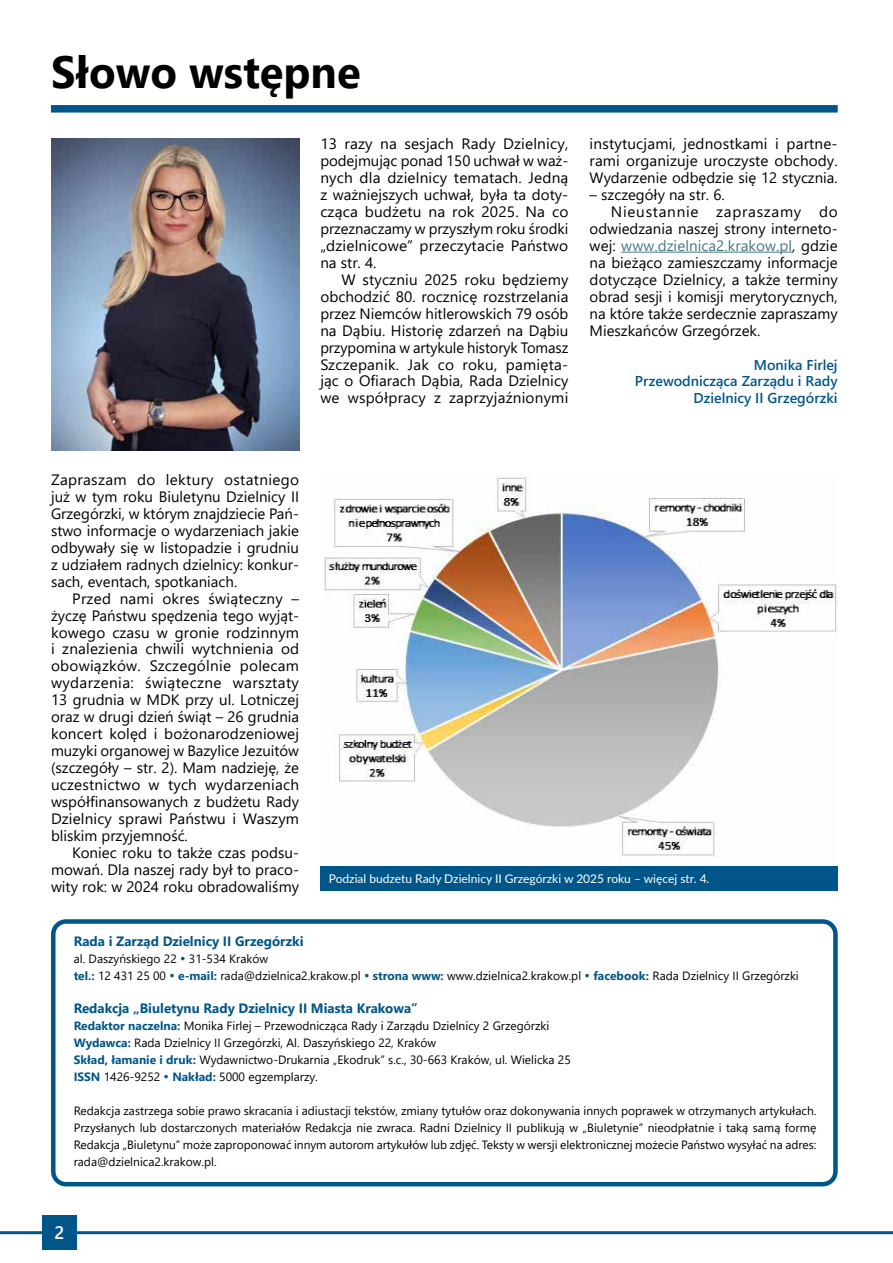
<style>
.page{position:relative;width:893px;height:1263px;background:#fff}
.page>*{position:absolute;margin:0;border:0;box-sizing:border-box;transform-origin:0 0}
.t1{font:700 45px "Segoe UI";color:#000}
.t2{font:600 18px "Segoe UI";color:#fff}
.t3{font:15px/17px "Segoe UI";color:#000;text-align:justify}
.t4{font:15px "Segoe UI";letter-spacing:.005em;color:#477886}
.t5{font:15px "Segoe UI";letter-spacing:.05em;color:#000}
.t6{font:600 14.25px/17px "Segoe UI";color:#005688;text-align:right}
.t7{font:700 13.5px "Segoe UI";color:#005688}
.t8{font:12px/17px "Segoe UI";color:#000}
.t9{font:12px "Lato";color:#fff}
.s1{color:#000}
.s2{color:#005688}
.s3{font-weight:700;color:#005688}
</style>
<div class="page">
<hr style="left:0;top:1231px;width:893px;height:3px;background:#005688">
<div style="left:43px;top:1216px;width:34px;height:34px;background:#005688"></div>
<div style="left:51px;top:105px;width:787px;height:8px;background:#005688"></div>
<div style="left:51px;top:919px;width:787px;height:267px;border:4px solid #005688;border-radius:13px"></div>
<img style="left:51px;top:138px;width:248px;height:313px">
<hr style="left:621px;top:252px;width:171px;height:1px;background:#477886">
<img style="left:324px;top:476px;width:514px;height:380px">
<div style="left:320px;top:866px;width:518px;height:25px;background:#005688"></div>
<h1 class="t1" style="left:51px;top:30px;width:311px">Słowo wstępne</h1>
<p class="t3" style="left:320px;top:134px;width:250px">13 razy na sesjach Rady Dzielnicy, podejmując ponad 150 uchwał w waż&shy;nych dla dzielnicy tematach. Jedną z ważniejszych uchwał, była ta doty&shy;cząca budżetu na rok 2025. Na co przeznaczamy w przyszłym roku środki „dzielnicowe” przeczytacie Państwo na str. 4.</p>
<p class="t3" style="left:320px;top:270px;width:250px;text-indent:21px">W styczniu 2025 roku będziemy obchodzić 80. rocznicę rozstrzelania przez Niemców hitlerowskich 79 osób na Dąbiu. Historię zdarzeń na Dąbiu przypomina w artykule historyk Tomasz Szczepanik. Jak co roku, pamięta&shy;jąc o Ofiarach Dąbia, Rada Dzielnicy we współpracy z zaprzyjaźnionymi</p>
<p class="t3" style="left:590px;top:134px;width:250px">instytucjami, jednostkami i partne&shy;rami organizuje uroczyste obchody.<br>Wydarzenie odbędzie się 12 stycznia.</p>
<p class="t3" style="left:590px;top:185px;width:137px">– szczegóły na str. 6.</p>
<p class="t5" style="left:611px;top:197px;width:228px">Nieustannie zapraszamy do</p>
<p class="t3" style="left:590px;top:219px;width:250px">odwiedzania naszej strony interneto-</p>
<p class="t4" style="left:590px;top:231px;width:249px"><span class="s1">wej:</span> www.dzielnica2.krakow.pl<span class="s1">, gdzie</span></p>
<p class="t3" style="left:590px;top:253px;width:249px">na bieżąco zamieszczamy informacje</p>
<p class="t3" style="left:590px;top:270px;width:250px">dotyczące Dzielnicy, a także terminy</p>
<p class="t3" style="left:590px;top:287px;width:250px">obrad sesji i komisji merytorycznych,</p>
<p class="t3" style="left:590px;top:303px;width:250px">na które także serdecznie zapraszamy</p>
<p class="t3" style="left:590px;top:320px;width:172px">Mieszkańców Grzegórzek.</p>
<p class="t6" style="left:635px;top:355px;width:204px">Monika Firlej<br>Przewodnicząca Zarządu i Rady<br>Dzielnicy II Grzegórzki</p>
<p class="t3" style="left:51px;top:470px;width:250px">Zapraszam do lektury ostatniego już w tym roku Biuletynu Dzielnicy II Grzegórzki, w którym znajdziecie Pań&shy;stwo informacje o wydarzeniach jakie odbywały się w listopadzie i grudniu z udziałem radnych dzielnicy: konkur&shy;sach, eventach, spotkaniach.</p>
<p class="t3" style="left:51px;top:588px;width:250px;text-indent:21px">Przed nami okres świąteczny – życzę Państwu spędzenia tego wyjąt&shy;kowego czasu w gronie rodzinnym i znalezienia chwili wytchnienia od obowiązków. Szczególnie polecam wydarzenia: świąteczne warsztaty 13 grudnia w MDK przy ul. Lotniczej oraz w drugi dzień świąt – 26 grudnia koncert kolęd i bożonarodzeniowej muzyki organowej w Bazylice Jezuitów (szczegóły – str. 2). Mam nadzieję, że uczestnictwo w tych wydarzeniach współfinansowanych z budżetu Rady Dzielnicy sprawi Państwu i Waszym bliskim przyjemność.</p>
<p class="t3" style="left:51px;top:843px;width:250px;text-indent:21px">Koniec roku to także czas podsu&shy;mowań. Dla naszej rady był to praco&shy;wity rok: w 2024 roku obradowaliśmy</p>
<p class="t9" style="left:329px;top:869px;width:382px">Podzial budzetu Rady Dzielnicy II Grzegórzki w 2025 roku – więcej str. 4.</p>
<p class="t7" style="left:74px;top:929px;width:231px">Rada i Zarząd Dzielnicy II Grzegórzki</p>
<p class="t8" style="left:74px;top:949px;width:727px">al. Daszyńskiego 22 <span class="s2">•</span> 31-534 Kraków<br><span class="s3">tel.:</span> 12 431 25 00 <span class="s2">•</span> <span class="s3">e-mail:</span> rada@dzielnica2.krakow.pl <span class="s2">•</span> <span class="s3">strona www:</span> www.dzielnica2.krakow.pl <span class="s2">•</span> <span class="s3">facebook:</span> Rada Dzielnicy II Grzegórzki</p>
<p class="t7" style="left:74px;top:996px;width:346px">Redakcja „Biuletynu Rady Dzielnicy II Miasta Krakowa”</p>
<p class="t8" style="left:74px;top:1016px;width:499px"><span class="s3">Redaktor naczelna:</span> Monika Firlej – Przewodnicząca Rady i Zarządu Dzielnicy 2 Grzegórzki <span class="s3">Wydawca:</span> Rada Dzielnicy II Grzegórzki, Al. Daszyńskiego 22, Kraków<br><span class="s3">Skład, łamanie i druk:</span> Wydawnictwo-Drukarnia „Ekodruk” s.c., 30-663 Kraków, ul. Wielicka 25<br><span class="s3">ISSN</span> 1426-9252 <span class="s2">•</span> <span class="s3">Nakład:</span> 5000 egzemplarzy.</p>
<p class="t8" style="left:74px;top:1101px;width:744px;text-align:justify">Redakcja zastrzega sobie prawo skracania i adiustacji tekstów, zmiany tytułów oraz dokonywania innych poprawek w otrzymanych artykułach.<br>Przysłanych lub dostarczonych materiałów Redakcja nie zwraca. Radni Dzielnicy II publikują w „Biuletynie” nieodpłatnie i taką samą formę Redakcja „Biuletynu” może zaproponować innym autorom artykułów lub zdjęć. Teksty w wersji elektronicznej możecie Państwo wysyłać na adres: rada@dzielnica2.krakow.pl.</p>
<p class="t2" style="left:55px;top:1216px;width:11px">2</p>
</div>
